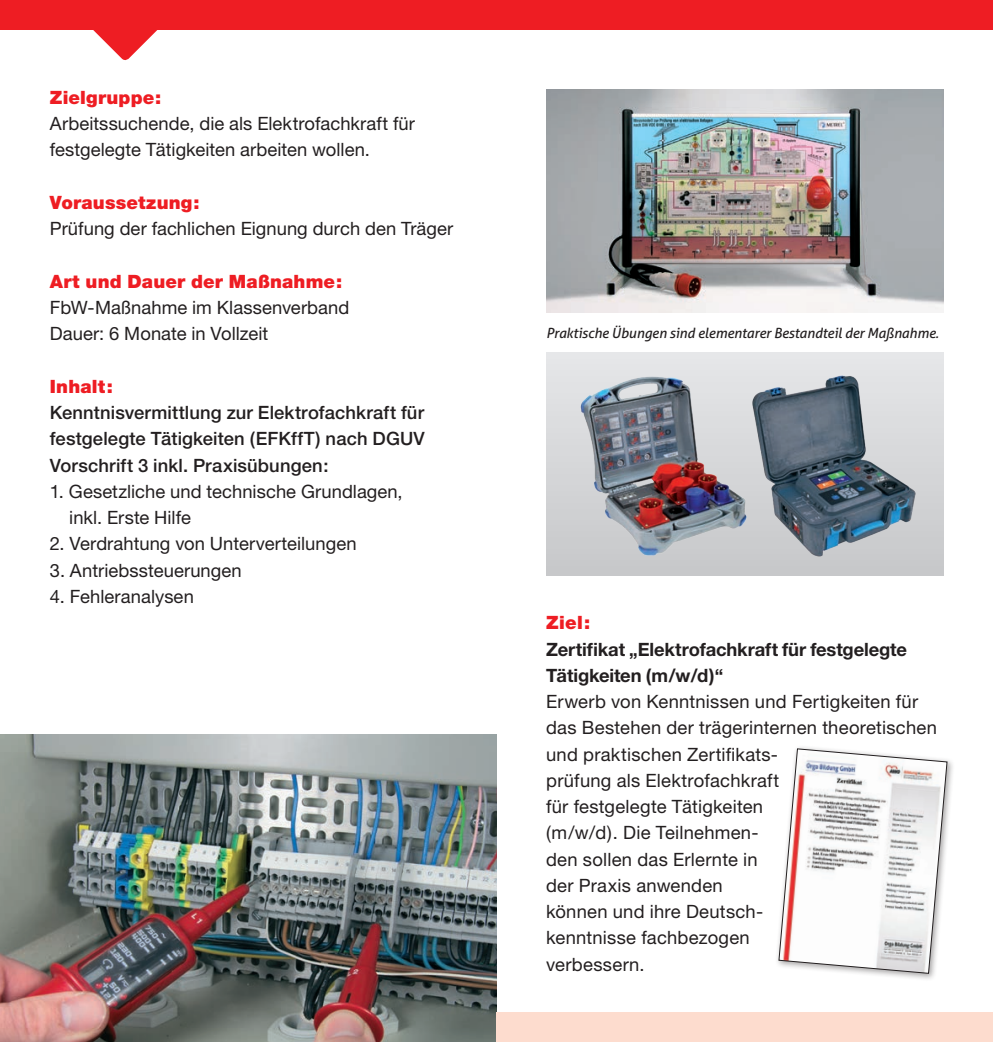
<style>
.page{position:relative;width:993px;height:1042px;background:#fff}
.page>*{position:absolute;margin:0;border:0;box-sizing:border-box;transform-origin:0 0}
.t1{font:18.38px/26.2px "Helvetica Neue";letter-spacing:.01em;color:#231f20}
.t2{font:500 18.38px/26.2px "Helvetica Neue";letter-spacing:.01em;color:#231f20;text-align:justify}
.t3{font:900 18.38px "Helvetica Neue";letter-spacing:.01em;color:#ee1d23}
.t4{font:700 18.38px/26.2px "Helvetica Neue";letter-spacing:-.01em;color:#231f20}
.t5{font:italic 14px "Aller";letter-spacing:-.01em;color:#231f20}
</style>
<div class="page">
<div style="left:546px;top:352px;width:397px;height:223px;background:linear-gradient(to bottom,#e6e7e9,#c6c7c9)"></div>
<img style="left:0;top:735px;width:496px;height:307px">
<div style="left:0;top:0;width:992px;height:30px;background:#ee1d23"></div>
<svg style="left:93px;top:30px;width:65px;height:31px"></svg>
<div style="left:774px;top:745px;width:180px;height:236px;background:#231f20;opacity:.4"></div>
<svg style="left:778px;top:748px;width:169px;height:226px"></svg>
<img style="left:571px;top:370px;width:349px;height:191px">
<img style="left:546px;top:89px;width:397px;height:224px">
<div style="left:496px;top:1012px;width:496px;height:30px;background:#fddcce"></div>
<p class="t3" style="left:50px;top:86px;width:113px">Zielgruppe:</p>
<p class="t1" style="left:50px;top:110px;width:366px">Arbeitssuchende, die als Elektrofachkraft für festgelegte Tätigkeiten arbeiten wollen.</p>
<p class="t3" style="left:50px;top:191px;width:151px">Voraussetzung:</p>
<p class="t1" style="left:50px;top:215px;width:405px">Prüfung der fachlichen Eignung durch den Träger</p>
<p class="t3" style="left:50px;top:270px;width:294px">Art und Dauer der Maßnahme:</p>
<p class="t1" style="left:50px;top:294px;width:301px">FbW-Maßnahme im Klassenverband<br>Dauer: 6 Monate in Vollzeit</p>
<p class="t3" style="left:50px;top:375px;width:64px">Inhalt:</p>
<p class="t2" style="left:50px;top:399px;width:376px">Kenntnisvermittlung zur Elektrofachkraft für festgelegte Tätigkeiten (EFKffT) nach DGUV Vorschrift 3 inkl. Praxisübungen:</p>
<p class="t1" style="left:69px;top:478px;width:335px;text-indent:-19px">1. Gesetzliche und technische Grundlagen, inkl. Erste Hilfe</p>
<p class="t1" style="left:50px;top:530px;width:308px">2. Verdrahtung von Unterverteilungen</p>
<p class="t1" style="left:50px;top:557px;width:193px">3. Antriebssteuerungen</p>
<p class="t1" style="left:50px;top:583px;width:145px">4. Fehleranalysen</p>
<p class="t5" style="left:546px;top:324px;width:394px">Praktische Übungen sind elementarer Bestandteil der Maßnahme.</p>
<p class="t3" style="left:546px;top:612px;width:46px">Ziel:</p>
<p class="t4" style="left:546px;top:635px;width:362px">Zertifikat „Elektrofachkraft für festgelegte<br>Tätigkeiten (m/w/d)“</p>
<p class="t1" style="left:546px;top:688px;width:392px">Erwerb von Kenntnissen und Fertigkeiten für das Bestehen der trägerinternen theoretischen und praktischen Zertifikats-<br>prüfung als Elektrofachkraft<br>für festgelegte Tätigkeiten<br>(m/w/d). Die Teilnehmen-<br>den sollen das Erlernte in<br>der Praxis anwenden<br>können und ihre Deutsch-<br>kenntnisse fachbezogen<br>verbessern.</p>
</div>
